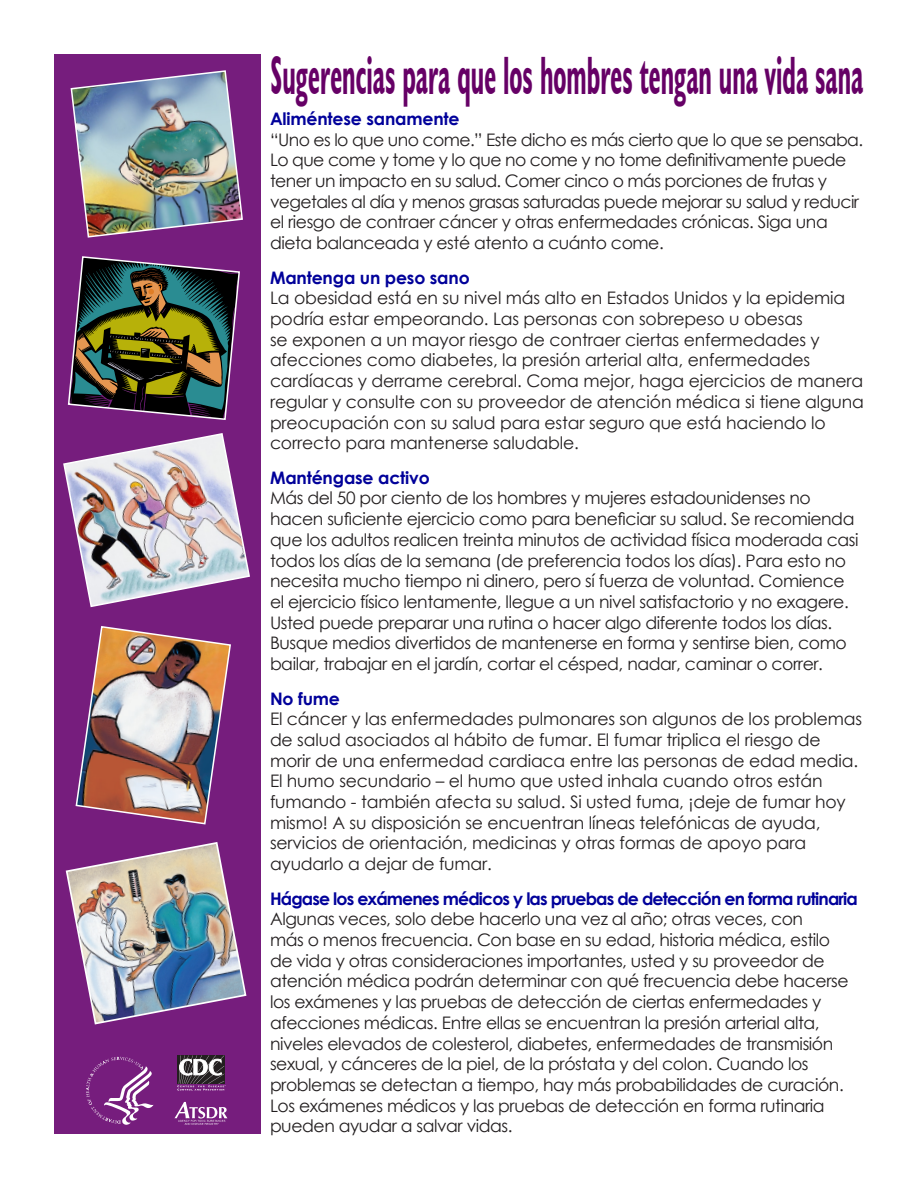
<style>
.page{position:relative;width:918px;height:1188px;background:#fff}
.page>*{position:absolute;margin:0;border:0;box-sizing:border-box;transform-origin:0 0}
.Pa0{font:700 condensed 54px "Humanist 521 BT";color:#606;scale:.5 1}
.Pa0-2{font:17.25px/20.7px "Century Gothic";letter-spacing:-.025em;color:#231f20}
.Pa0-3{font:700 17.25px "Century Gothic";letter-spacing:-.05em;color:#00009a}
.Pa0-4{font:700 17.25px "Century Gothic";letter-spacing:-.01em;color:#00009a}
</style>
<div class="page">
<div style="left:54px;top:54px;width:206px;height:1080px;background:#761d7d"></div>
<svg style="left:86px;top:1057px;width:68px;height:68px"></svg>
<svg style="left:174px;top:1102px;width:53px;height:23px"></svg>
<svg style="left:177px;top:1055px;width:49px;height:36px;background:#6e5b6d"></svg>
<img style="left:70px;top:70px;width:173px;height:168px">
<svg style="left:67px;top:256px;width:173px;height:164px"></svg>
<img style="left:63px;top:433px;width:187px;height:175px">
<img style="left:75px;top:626px;width:156px;height:199px">
<img style="left:65px;top:842px;width:182px;height:183px">
<p class="Pa0" style="left:271px;top:42px;width:1187px">Sugerencias para que los hombres tengan una vida sana</p>
<p class="Pa0-4" style="left:270px;top:106px;width:191px">Aliméntese sanamente</p>
<p class="Pa0-2" style="left:270px;top:129px;width:595px">“Uno es lo que uno come.” Este dicho es más cierto que lo que se pensaba.<br>Lo que come y tome y lo que no come y no tome definitivamente puede tener un impacto en su salud. Comer cinco o más porciones de frutas y vegetales al día y menos grasas saturadas puede mejorar su salud y reducir el riesgo de contraer cáncer y otras enfermedades crónicas. Siga una dieta balanceada y esté atento a cuánto come.</p>
<p class="Pa0-4" style="left:270px;top:264px;width:201px">Mantenga un peso sano</p>
<p class="Pa0-2" style="left:270px;top:288px;width:596px">La obesidad está en su nivel más alto en Estados Unidos y la epidemia podría estar empeorando. Las personas con sobrepeso u obesas<br>se exponen a un mayor riesgo de contraer ciertas enfermedades y afecciones como diabetes, la presión arterial alta, enfermedades cardíacas y derrame cerebral. Coma mejor, haga ejercicios de manera regular y consulte con su proveedor de atención médica si tiene alguna preocupación con su salud para estar seguro que está haciendo lo correcto para mantenerse saludable.</p>
<p class="Pa0-4" style="left:270px;top:464px;width:161px">Manténgase activo</p>
<p class="Pa0-2" style="left:270px;top:488px;width:590px">Más del 50 por ciento de los hombres y mujeres estadounidenses no hacen suficiente ejercicio como para beneficiar su salud. Se recomienda que los adultos realicen treinta minutos de actividad física moderada casi todos los días de la semana (de preferencia todos los días). Para esto no necesita mucho tiempo ni dinero, pero sí fuerza de voluntad. Comience el ejercicio físico lentamente, llegue a un nivel satisfactorio y no exagere.<br>Usted puede preparar una rutina o hacer algo diferente todos los días.<br>Busque medios divertidos de mantenerse en forma y sentirse bien, como bailar, trabajar en el jardín, cortar el césped, nadar, caminar o correr.</p>
<p class="Pa0-3" style="left:270px;top:685px;width:72px">No fume</p>
<p class="Pa0-2" style="left:270px;top:708px;width:594px">El cáncer y las enfermedades pulmonares son algunos de los problemas de salud asociados al hábito de fumar. El fumar triplica el riesgo de morir de una enfermedad cardiaca entre las personas de edad media.<br>El humo secundario – el humo que usted inhala cuando otros están fumando - también afecta su salud. Si usted fuma, ¡deje de fumar hoy mismo! A su disposición se encuentran líneas telefónicas de ayuda, servicios de orientación, medicinas y otras formas de apoyo para ayudarlo a dejar de fumar.</p>
<p class="Pa0-3" style="left:270px;top:885px;width:589px">Hágase los exámenes médicos y las pruebas de detección en forma rutinaria</p>
<p class="Pa0-2" style="left:270px;top:909px;width:580px">Algunas veces, solo debe hacerlo una vez al año; otras veces, con<br>más o menos frecuencia. Con base en su edad, historia médica, estilo de vida y otras consideraciones importantes, usted y su proveedor de atención médica podrán determinar con qué frecuencia debe hacerse los exámenes y las pruebas de detección de ciertas enfermedades y afecciones médicas. Entre ellas se encuentran la presión arterial alta, niveles elevados de colesterol, diabetes, enfermedades de transmisión sexual, y cánceres de la piel, de la próstata y del colon. Cuando los problemas se detectan a tiempo, hay más probabilidades de curación.<br>Los exámenes médicos y las pruebas de detección en forma rutinaria pueden ayudar a salvar vidas.</p>
</div>
